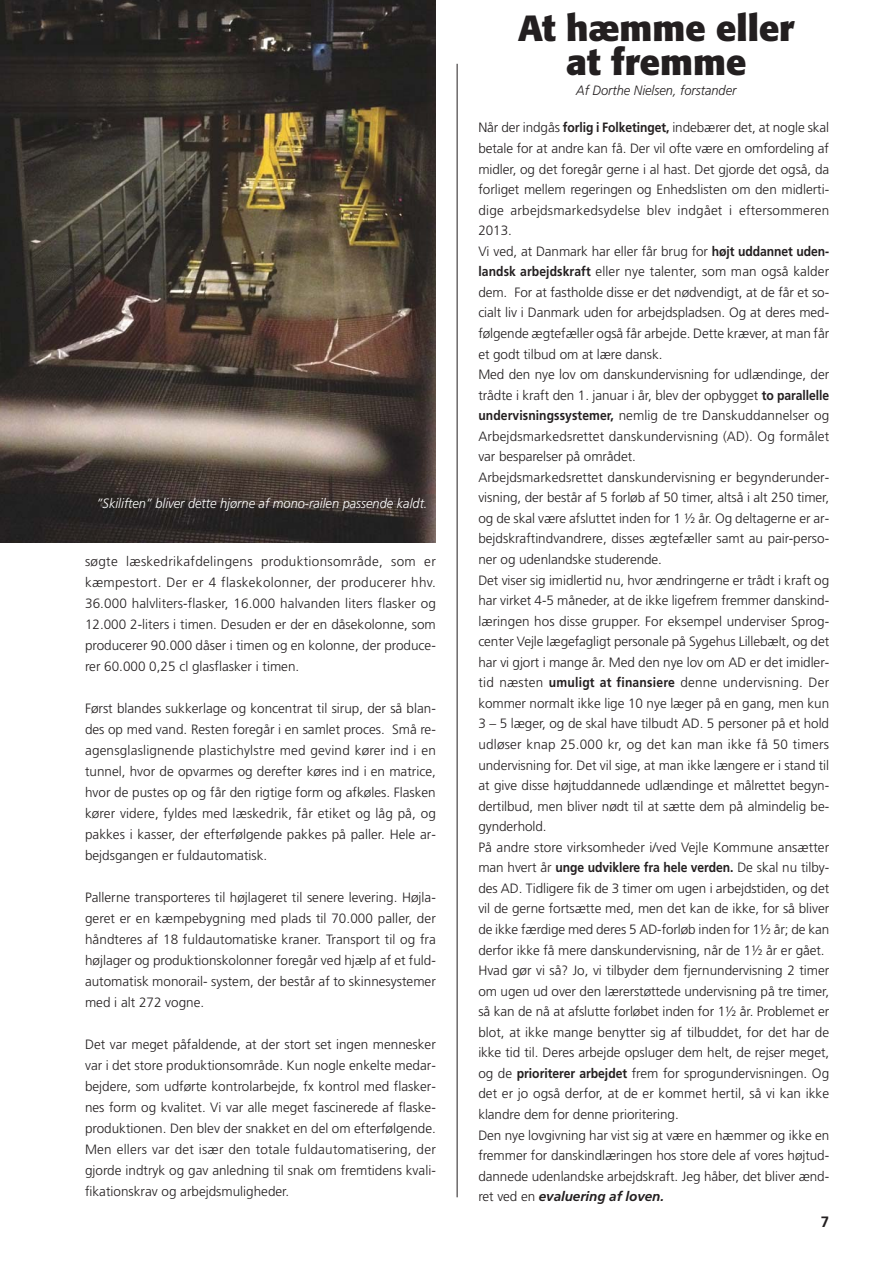
<style>
.page{position:relative;width:893px;height:1263px;background:#fff}
.page>*{position:absolute;margin:0;border:0;box-sizing:border-box;transform-origin:0 0}
.t1{font:700 36px/34.5px "Formata";color:#231f20;text-align:center}
.t2{font:700 15px "Frutiger";color:#231f20}
.t3{font:300 13.5px/20.5px "Frutiger";letter-spacing:-.005em;color:#231f20;text-align:justify}
.t4{font:italic 300 13.5px "Frutiger";color:#fff;scale:.95 1}
.t5{font:italic 300 13.5px "Frutiger";color:#231f20;scale:.95 1}
.s1{font-weight:700}
.s2{font-weight:700;font-style:italic}
</style>
<div class="page">
<img style="left:0;top:0;width:436px;height:543px">
<hr style="left:457px;top:64px;width:1px;height:1133px;background:#231f20">
<p class="t4" style="left:97px;top:498px;width:349px">”Skiliften” bliver dette hjørne af mono-railen passende kaldt.</p>
<p class="t3" style="left:85px;top:552px;width:352px;line-height:21px">søgte læskedrikafdelingens produktionsområde, som er kæmpestort. Der er 4 flaskekolonner, der producerer hhv.<br>36.000 halvliters-flasker, 16.000 halvanden liters flasker og 12.000 2-liters i timen. Desuden er der en dåsekolonne, som producerer 90.000 dåser i timen og en kolonne, der produce&shy;rer 60.000 0,25 cl glasflasker i timen.</p>
<p class="t3" style="left:85px;top:699px;width:352px;line-height:21px">Først blandes sukkerlage og koncentrat til sirup, der så blan&shy;des op med vand. Resten foregår i en samlet proces. Små re&shy;agensglaslignende plastichylstre med gevind kører ind i en tunnel, hvor de opvarmes og derefter køres ind i en matrice, hvor de pustes op og får den rigtige form og afkøles. Flasken kører videre, fyldes med læskedrik, får etiket og låg på, og pakkes i kasser, der efterfølgende pakkes på paller. Hele ar&shy;bejdsgangen er fuldautomatisk.</p>
<p class="t3" style="left:85px;top:888px;width:352px;line-height:21px">Pallerne transporteres til højlageret til senere levering. Højla&shy;geret er en kæmpebygning med plads til 70.000 paller, der håndteres af 18 fuldautomatiske kraner. Transport til og fra højlager og produktionskolonner foregår ved hjælp af et fuld&shy;automatisk monorail- system, der består af to skinnesystemer med i alt 272 vogne.</p>
<p class="t3" style="left:85px;top:1035px;width:352px;line-height:21px">Det var meget påfaldende, at der stort set ingen mennesker var i det store produktionsområde. Kun nogle enkelte medar&shy;bejdere, som udførte kontrolarbejde, fx kontrol med flasker&shy;nes form og kvalitet. Vi var alle meget fascinerede af flaske&shy;produktionen. Den blev der snakket en del om efterfølgende.<br>Men ellers var det især den totale fuldautomatisering, der gjorde indtryk og gav anledning til snak om fremtidens kvali&shy;fikationskrav og arbejdsmuligheder.</p>
<h1 class="t1" style="left:518px;top:14px;width:278px">At hæmme eller at fremme</h1>
<p class="t5" style="left:576px;top:85px;width:170px">Af Dorthe Nielsen, forstander</p>
<p class="t3" style="left:478px;top:118px;width:352px;text-align:left">Når der indgås <span class="s1">forlig i Folketinget,</span> indebærer det, at nogle skal betale for at andre kan få. Der vil ofte være en omfordeling af midler, og det foregår gerne i al hast. Det gjorde det også, da forliget mellem regeringen og Enhedslisten om den midlerti&shy;dige arbejdsmarkedsydelse blev indgået i eftersommeren 2013.<br>Vi ved, at Danmark har eller får brug for <span class="s1">højt uddannet uden&shy;landsk arbejdskraft</span> eller nye talenter, som man også kalder dem. For at fastholde disse er det nødvendigt, at de får et so&shy;cialt liv i Danmark uden for arbejdspladsen. Og at deres med&shy;følgende ægtefæller også får arbejde. Dette kræver, at man får et godt tilbud om at lære dansk.<br>Med den nye lov om danskundervisning for udlændinge, der trådte i kraft den 1. januar i år, blev der opbygget <span class="s1">to parallelle undervisningssystemer,</span> nemlig de tre Danskuddannelser og Arbejdsmarkedsrettet danskundervisning (AD). Og formålet var besparelser på området.<br>Arbejdsmarkedsrettet danskundervisning er begynderunder&shy;visning, der består af 5 forløb af 50 timer, altså i alt 250 timer, og de skal være afsluttet inden for 1 ½ år. Og deltagerne er ar&shy;bejdskraftindvandrere, disses ægtefæller samt au pair-perso&shy;ner og udenlandske studerende.<br>Det viser sig imidlertid nu, hvor ændringerne er trådt i kraft og har virket 4-5 måneder, at de ikke ligefrem fremmer danskind&shy;læringen hos disse grupper. For eksempel underviser Sprog&shy;center Vejle lægefagligt personale på Sygehus Lillebælt, og det har vi gjort i mange år. Med den nye lov om AD er det imidler&shy;tid næsten <span class="s1">umuligt at finansiere</span> denne undervisning. Der kommer normalt ikke lige 10 nye læger på en gang, men kun 3 – 5 læger, og de skal have tilbudt AD. 5 personer på et hold udløser knap 25.000 kr, og det kan man ikke få 50 timers undervisning for. Det vil sige, at man ikke længere er i stand til at give disse højtuddannede udlændinge et målrettet begyn&shy;dertilbud, men bliver nødt til at sætte dem på almindelig be&shy;gynderhold.<br>På andre store virksomheder i/ved Vejle Kommune ansætter man hvert år <span class="s1">unge udviklere fra hele verden.</span> De skal nu tilby&shy;des AD. Tidligere fik de 3 timer om ugen i arbejdstiden, og det vil de gerne fortsætte med, men det kan de ikke, for så bliver de ikke færdige med deres 5 AD-forløb inden for 1½ år; de kan derfor ikke få mere danskundervisning, når de 1½ år er gået.<br>Hvad gør vi så? Jo, vi tilbyder dem fjernundervisning 2 timer om ugen ud over den lærerstøttede undervisning på tre timer, så kan de nå at afslutte forløbet inden for 1½ år. Problemet er blot, at ikke mange benytter sig af tilbuddet, for det har de ikke tid til. Deres arbejde opsluger dem helt, de rejser meget, og de <span class="s1">prioriterer arbejdet</span> frem for sprogundervisningen. Og det er jo også derfor, at de er kommet hertil, så vi kan ikke klandre dem for denne prioritering.<br>Den nye lovgivning har vist sig at være en hæmmer og ikke en fremmer for danskindlæringen hos store dele af vores højtud&shy;dannede udenlandske arbejdskraft. Jeg håber, det bliver ænd&shy;ret ved en <span class="s2">evaluering af loven.</span></p>
<p class="t2" style="left:821px;top:1215px;width:10px">7</p>
</div>
